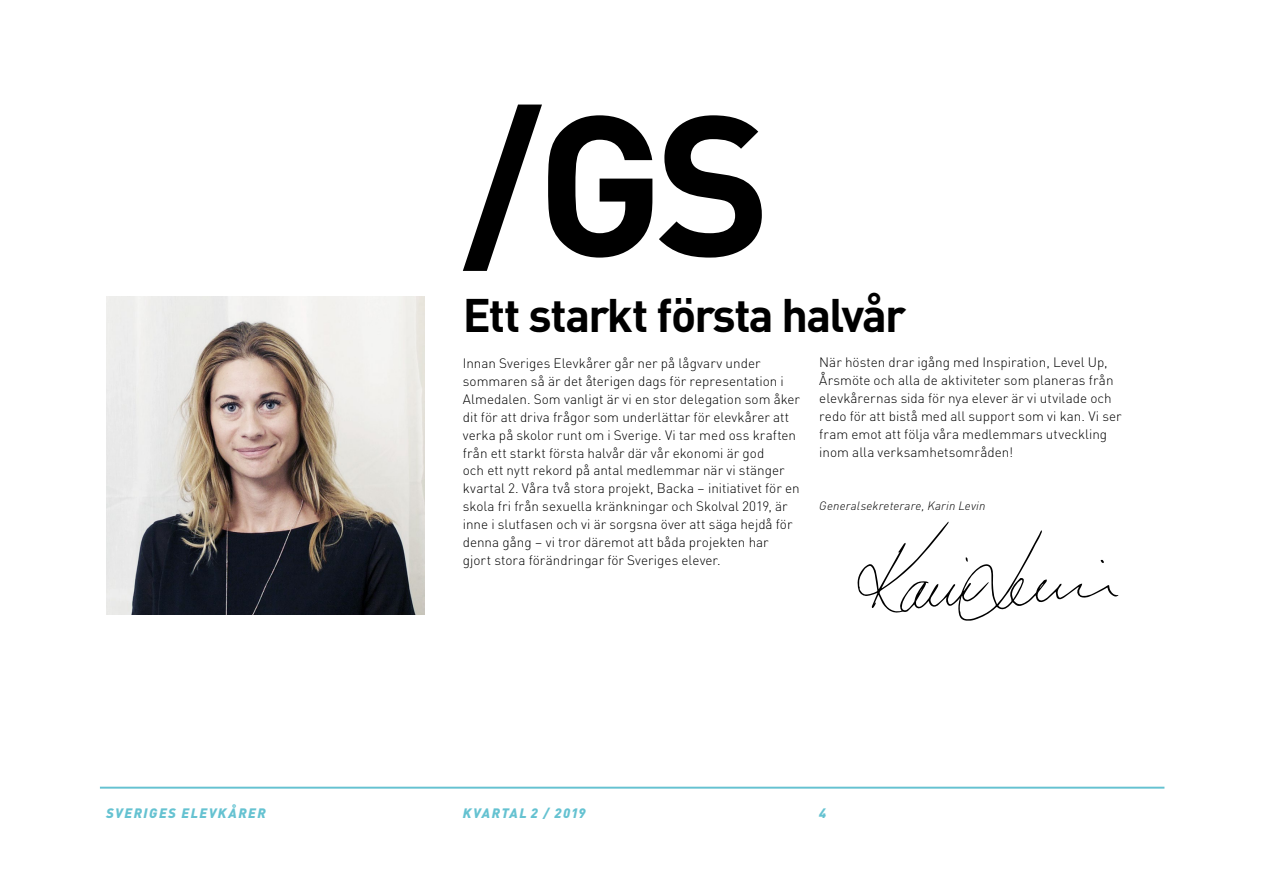
<style>
.page{position:relative;width:1263px;height:893px;background:#fff}
.page>*{position:absolute;margin:0;border:0;box-sizing:border-box;transform-origin:0 0}
.t1{font:700 196.35px "DINOT";color:#000}
.t2{font:700 46.5px "DINOT";letter-spacing:-.04em;color:#000}
.t3{font:300 13.5px/18px "DINOT";color:#000}
.t4{font:italic 900 13.5px "DINOT";letter-spacing:.105em;color:#65c2d1}
.t5{font:italic 300 12px "DINOT";letter-spacing:.01em;color:#000}
</style>
<div class="page">
<hr style="left:100px;top:787px;width:1064px;height:2px;background:#65c2d1">
<img style="left:106px;top:296px;width:318px;height:319px">
<svg style="left:857px;top:522px;width:261px;height:99px"></svg>
<h1 class="t1" style="left:463px;top:32px;width:310px">/GS</h1>
<h2 class="t2" style="left:463px;top:279px;width:445px">Ett starkt första halvår</h2>
<p class="t3" style="left:463px;top:353px;width:339px">Innan Sveriges Elevkårer går ner på lågvarv under sommaren så är det återigen dags för representation i Almedalen. Som vanligt är vi en stor delegation som åker dit för att driva frågor som underlättar för elevkårer att verka på skolor runt om i Sverige. Vi tar med oss kraften från ett starkt första halvår där vår ekonomi är god<br>och ett nytt rekord på antal medlemmar när vi stänger kvartal 2. Våra två stora projekt, Backa – initiativet för en skola fri från sexuella kränkningar och Skolval 2019, är inne i slutfasen och vi är sorgsna över att säga hejdå för denna gång – vi tror däremot att båda projekten har gjort stora förändringar för Sveriges elever.</p>
<p class="t3" style="left:819px;top:353px;width:304px">När hösten drar igång med Inspiration, Level Up, Årsmöte och alla de aktiviteter som planeras från elevkårernas sida för nya elever är vi utvilade och redo för att bistå med all support som vi kan. Vi ser fram emot att följa våra medlemmars utveckling inom alla verksamhetsområden!</p>
<p class="t5" style="left:819px;top:497px;width:168px">Generalsekreterare, Karin Levin</p>
<p class="t4" style="left:106px;top:803px;width:161px">SVERIGES ELEVKÅRER</p>
<p class="t4" style="left:463px;top:803px;width:124px">KVARTAL 2 / 2019</p>
<p class="t4" style="left:819px;top:803px;width:9px">4</p>
</div>
